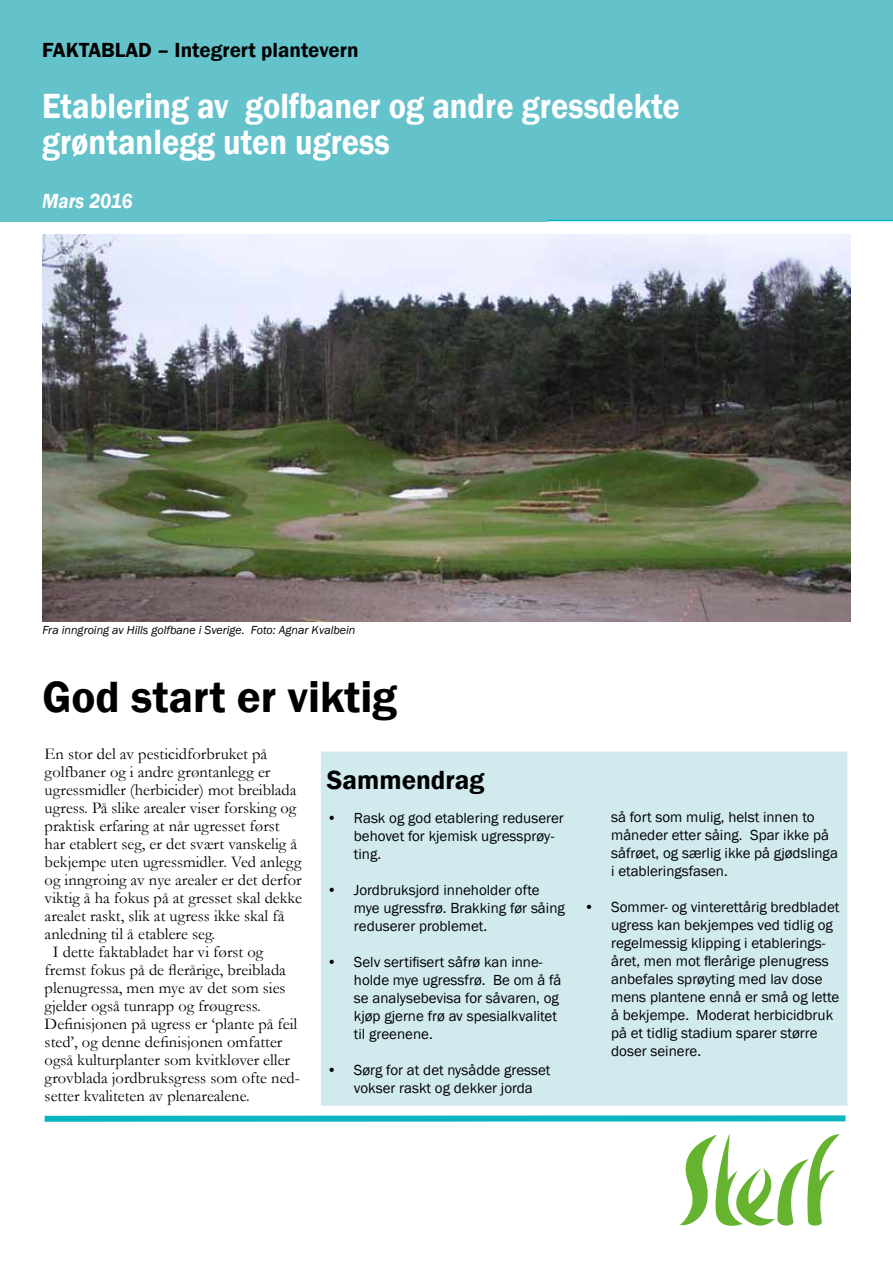
<style>
.page{position:relative;width:893px;height:1263px;background:#fff}
.page>*{position:absolute;margin:0;border:0;box-sizing:border-box;transform-origin:0 0}
.t1{font:600 45px "Franklin Gothic";color:#000}
.t2{font:600 36px/36px "Franklin Gothic";color:#fff;scale:.9 1}
.t3{font:600 27px "Franklin Gothic";color:#000}
.t4{font:600 21px "Franklin Gothic";color:#000}
.t5{font:italic 600 21px "Franklin Gothic";color:#fff;scale:.9 1}
.t6{font:16.5px "Garamond";color:#000}
.t7{font:15px/18px "Franklin Gothic";color:#000}
.t8{font:italic 12px "Franklin Gothic";color:#000}
</style>
<div class="page">
<div style="left:318px;top:748px;width:532px;height:361px;background:#d1eaee;border:3px solid #fff"></div>
<div style="left:548px;top:0;width:345px;height:221px;background:#64c2cb"></div>
<svg style="left:680px;top:1134px;width:159px;height:92px"></svg>
<div style="left:45px;top:1115px;width:800px;height:7px;background:#08b5c0"></div>
<div style="left:0;top:0;width:548px;height:221px;background:#64c2cb"></div>
<img style="left:42px;top:235px;width:808px;height:387px">
<h3 class="t4" style="left:42px;top:37px;width:318px">Faktablad – Integrert plantevern</h3>
<h2 class="t2" style="left:42px;top:89px;width:710px">Etablering av golfbaner og andre gressdekte grøntanlegg uten ugress</h2>
<h3 class="t5" style="left:42px;top:188px;width:102px">Mars 2016</h3>
<p class="t8" style="left:43px;top:623px;width:314px">Fra inngroing av Hills golfbane i Sverige. Foto: Agnar Kvalbein</p>
<h1 class="t1" style="left:43px;top:669px;width:356px">God start er viktig</h1>
<p class="t6" style="left:45px;top:743px;width:224px">En stor del av pesticidforbruket på</p>
<p class="t6" style="left:45px;top:761px;width:227px">golfbaner og i andre grøntanlegg er</p>
<p class="t6" style="left:45px;top:779px;width:253px">ugressmidler (herbicider) mot breiblada</p>
<p class="t6" style="left:45px;top:797px;width:253px">ugress. På slike arealer viser forsking og</p>
<p class="t6" style="left:45px;top:815px;width:237px">praktisk erfaring at når ugresset først</p>
<p class="t6" style="left:45px;top:833px;width:254px">har etablert seg, er det svært vanskelig å</p>
<p class="t6" style="left:45px;top:851px;width:258px">bekjempe uten ugressmidler. Ved anlegg</p>
<p class="t6" style="left:45px;top:869px;width:259px">og inngroing av nye arealer er det derfor</p>
<p class="t6" style="left:45px;top:887px;width:259px">viktig å ha fokus på at gresset skal dekke</p>
<p class="t6" style="left:45px;top:905px;width:241px">arealet raskt, slik at ugress ikke skal få</p>
<p class="t6" style="left:45px;top:923px;width:172px">anledning til å etablere seg.</p>
<p class="t6" style="left:53px;top:941px;width:212px">I dette faktabladet har vi først og</p>
<p class="t6" style="left:45px;top:959px;width:243px">fremst fokus på de flerårige, breiblada</p>
<p class="t6" style="left:45px;top:977px;width:242px">plenugressa, men mye av det som sies</p>
<p class="t6" style="left:45px;top:995px;width:218px">gjelder også tunrapp og frøugress.</p>
<p class="t6" style="left:45px;top:1013px;width:254px">Definisjonen på ugress er ‘plante på feil</p>
<p class="t6" style="left:45px;top:1031px;width:239px">sted’, og denne definisjonen omfatter</p>
<p class="t6" style="left:45px;top:1049px;width:247px">også kulturplanter som kvitkløver eller</p>
<p class="t6" style="left:45px;top:1067px;width:257px">grovblada jordbruksgress som ofte ned-</p>
<p class="t6" style="left:45px;top:1085px;width:207px">setter kvaliteten av plenarealene.</p>
<h3 class="t3" style="left:327px;top:763px;width:159px">Sammendrag</h3>
<p class="t7" style="left:354px;top:809px;width:211px;text-indent:-27px">• Rask og god etablering reduserer behovet for kjemisk ugressprøy&shy;ting.</p>
<p class="t7" style="left:354px;top:881px;width:212px;text-indent:-27px">• Jordbruksjord inneholder ofte mye ugressfrø. Brakking før såing reduserer problemet.</p>
<p class="t7" style="left:354px;top:953px;width:209px;text-indent:-27px">• Selv sertifisert såfrø kan inne&shy;holde mye ugressfrø. Be om å få se analysebevisa for såvaren, og kjøp gjerne frø av spesialkvalitet til greenene.</p>
<p class="t7" style="left:354px;top:1061px;width:198px;text-indent:-27px">• Sørg for at det nysådde gresset vokser raskt og dekker jorda</p>
<p class="t7" style="left:611px;top:809px;width:228px">så fort som mulig, helst innen to måneder etter såing. Spar ikke på såfrøet, og særlig ikke på gjødslinga i etableringsfasen.</p>
<p class="t7" style="left:611px;top:899px;width:230px;text-indent:-27px">• Sommer- og vinterettårig bredbladet ugress kan bekjempes ved tidlig og regelmessig klipping i etablerings&shy;året, men mot flerårige plenugress anbefales sprøyting med lav dose mens plantene ennå er små og lette å bekjempe. Moderat herbicidbruk på et tidlig stadium sparer større doser seinere.</p>
</div>
